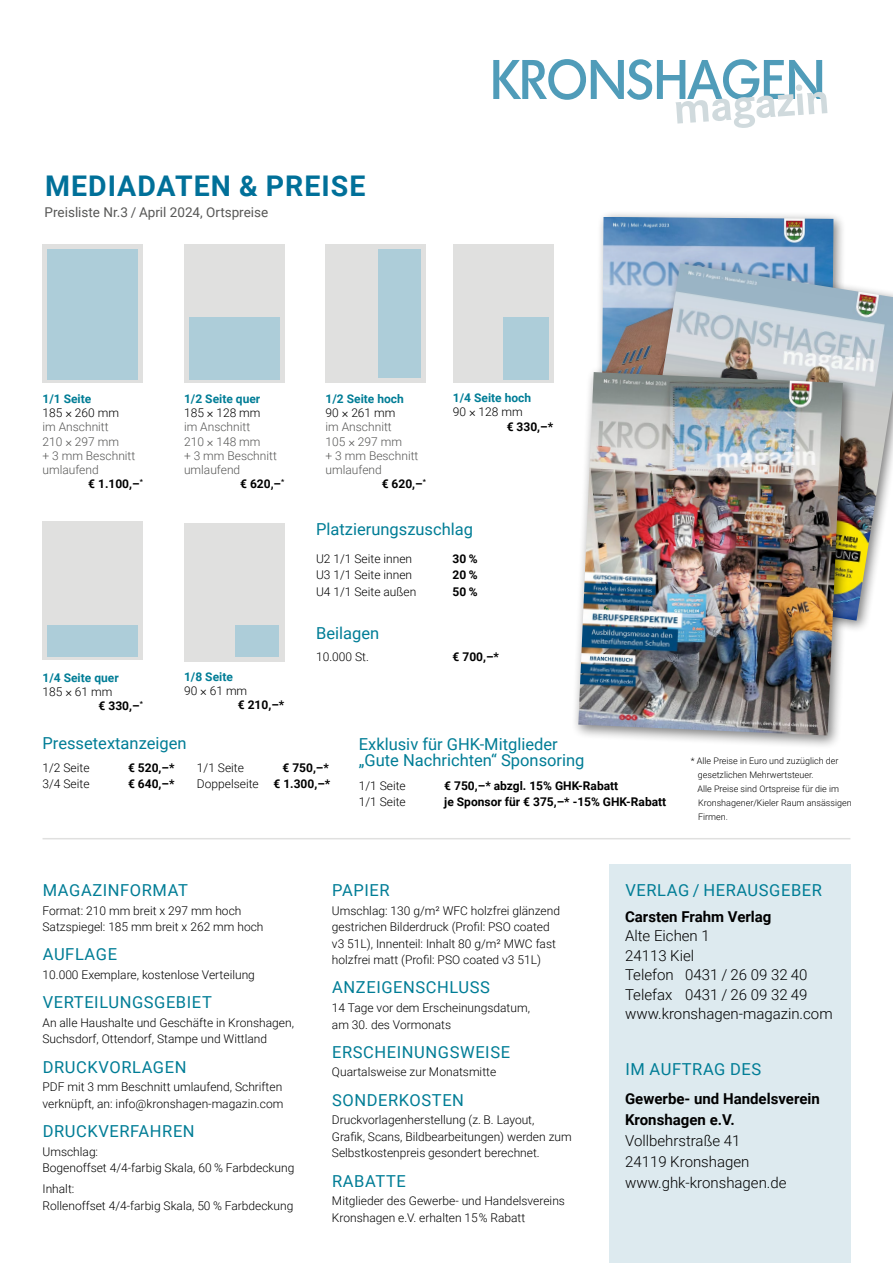
<style>
.page{position:relative;width:893px;height:1263px;background:#fff}
.page>*{position:absolute;margin:0;border:0;box-sizing:border-box;transform-origin:0 0}
.t1{font:700 28.5px "Roboto";letter-spacing:.035em;color:#007099}
.t2{font:16.5px "Roboto";letter-spacing:.035em;color:#007d96}
.t3{font:16.5px/16.5px "Roboto";color:#007d96}
.t4{font:300 15px/19.5px "Roboto";color:#000}
.t5{font:700 15px/21px "Roboto";color:#000}
.t6{font:13.5px "Roboto";color:#575756}
.t7{font:300 12px/16.5px "Roboto";color:#000}
.t8{font:700 12px/16.5px "Roboto";color:#000;text-align:right}
.t9{font:300 12px/14.1px "Roboto";color:#575756}
.t10{font:700 12px "Roboto";color:#007d96}
.t11{font:300 9px/14.1px "Roboto";color:#000}
.s1{font-weight:700;color:#007d96}
.s2{color:#000}
.s3{font-family:"Constantia";font-weight:400;color:#000}
.s4{font-family:"Constantia";font-weight:400}
.s5{font-weight:300}
</style>
<div class="page">
<svg style="left:493px;top:59px;width:334px;height:69px"></svg>
<div style="left:594px;top:210px;width:253px;height:347px;background:#000;opacity:.5"></div>
<img style="left:601px;top:217px;width:232px;height:148px">
<div style="left:609px;top:864px;width:241px;height:399px;background:#ddeaef"></div>
<div style="left:623px;top:257px;width:270px;height:376px;background:#000;opacity:.5"></div>
<img style="left:629px;top:263px;width:264px;height:358px">
<div style="left:572px;top:365px;width:285px;height:384px;background:#000;opacity:.5"></div>
<img style="left:578px;top:372px;width:265px;height:363px">
<hr style="left:43px;top:838px;width:807px;height:1px;background:#e0e0df">
<div style="left:184px;top:244px;width:100px;height:139px;background:#e0e0df"></div>
<div style="left:189px;top:317px;width:91px;height:63px;background:#adcdd9"></div>
<div style="left:43px;top:244px;width:100px;height:139px;background:#e0e0df"></div>
<div style="left:47px;top:249px;width:91px;height:131px;background:#adcdd9"></div>
<div style="left:326px;top:244px;width:100px;height:139px;background:#e0e0df"></div>
<div style="left:378px;top:249px;width:43px;height:129px;background:#adcdd9"></div>
<div style="left:43px;top:522px;width:100px;height:138px;background:#e0e0df"></div>
<div style="left:47px;top:625px;width:91px;height:32px;background:#adcdd9"></div>
<div style="left:453px;top:244px;width:100px;height:139px;background:#e0e0df"></div>
<div style="left:503px;top:317px;width:45px;height:63px;background:#adcdd9"></div>
<div style="left:184px;top:523px;width:100px;height:138px;background:#e0e0df"></div>
<div style="left:235px;top:625px;width:44px;height:32px;background:#adcdd9"></div>
<h1 class="t1" style="left:45px;top:166px;width:322px">MEDIADATEN &amp; PREISE</h1>
<p class="t6" style="left:45px;top:202px;width:225px">Preisliste Nr.3 / April 2024, Ortspreise</p>
<p class="t9" style="left:43px;top:391px;width:94px"><span class="s1">1/1 Seite<br></span><span class="s2">185</span> <span class="s3">×</span> <span class="s2">260 mm </span>im Anschnitt<br>210 <span class="s4">×</span> 297 mm<br>+ 3 mm Beschnitt umlaufend</p>
<p class="t8" style="left:88px;top:475px;width:56px">€ 1.100,–<sup>*</sup></p>
<p class="t10" style="left:184px;top:390px;width:78px">1/2 Seite quer</p>
<p class="t7" style="left:184px;top:404px;width:78px">185 <span class="s4">×</span> 128 mm</p>
<p class="t9" style="left:184px;top:420px;width:68px">im Anschnitt</p>
<p class="t9" style="left:184px;top:434px;width:78px">210 <span class="s4">×</span> 148 mm</p>
<p class="t9" style="left:184px;top:448px;width:94px">+ 3 mm Beschnitt</p>
<p class="t9" style="left:184px;top:462px;width:58px">umlaufend</p>
<p class="t8" style="left:240px;top:475px;width:46px">€ 620,–<sup>*</sup></p>
<p class="t10" style="left:326px;top:390px;width:80px">1/2 Seite hoch</p>
<p class="t7" style="left:326px;top:404px;width:71px">90 <span class="s4">×</span> 261 mm</p>
<p class="t9" style="left:326px;top:420px;width:68px">im Anschnitt</p>
<p class="t9" style="left:326px;top:434px;width:78px">105 <span class="s4">×</span> 297 mm</p>
<p class="t9" style="left:326px;top:448px;width:94px">+ 3 mm Beschnitt</p>
<p class="t9" style="left:326px;top:462px;width:58px">umlaufend</p>
<p class="t8" style="left:382px;top:475px;width:46px">€ 620,–<sup>*</sup></p>
<p class="t10" style="left:453px;top:390px;width:80px">1/4 Seite hoch</p>
<p class="t7" style="left:453px;top:403px;width:71px">90 <span class="s4">×</span> 128 mm</p>
<p class="t8" style="left:507px;top:418px;width:48px">€ 330,–*</p>
<h2 class="t3" style="left:316px;top:521px;width:159px">Platzierungszuschlag</h2>
<p class="t7" style="left:316px;top:550px;width:98px">U2 1/1 Seite innen</p>
<p class="t8" style="left:453px;top:550px;width:27px">30 %</p>
<p class="t7" style="left:316px;top:566px;width:98px">U3 1/1 Seite innen</p>
<p class="t8" style="left:453px;top:566px;width:27px">20 %</p>
<p class="t7" style="left:316px;top:583px;width:102px">U4 1/1 Seite außen</p>
<p class="t8" style="left:453px;top:583px;width:27px">50 %</p>
<h2 class="t3" style="left:316px;top:624px;width:65px">Beilagen</h2>
<p class="t10" style="left:43px;top:669px;width:78px">1/4 Seite quer</p>
<p class="t7" style="left:43px;top:683px;width:71px">185 <span class="s4">×</span> 61 mm</p>
<p class="t8" style="left:99px;top:697px;width:46px">€ 330,–<sup>*</sup></p>
<p class="t10" style="left:184px;top:668px;width:50px">1/8 Seite</p>
<p class="t7" style="left:184px;top:682px;width:65px">90 <span class="s4">×</span> 61 mm</p>
<p class="t8" style="left:238px;top:696px;width:48px">€ 210,–*</p>
<p class="t7" style="left:316px;top:648px;width:54px">10.000 St.</p>
<p class="t8" style="left:453px;top:648px;width:48px">€ 700,–*</p>
<h2 class="t3" style="left:43px;top:734px;width:146px">Pressetextanzeigen</h2>
<p class="t7" style="left:43px;top:759px;width:49px">1/2 Seite</p>
<p class="t8" style="left:128px;top:759px;width:48px">€ 520,–*</p>
<p class="t7" style="left:43px;top:775px;width:49px">3/4 Seite</p>
<p class="t8" style="left:128px;top:775px;width:48px">€ 640,–*</p>
<p class="t7" style="left:197px;top:759px;width:49px">1/1 Seite</p>
<p class="t8" style="left:197px;top:759px;width:135px">€ 750,–*<br><span class="s5">Doppelseite</span> € 1.300,–*</p>
<h2 class="t3" style="left:359px;top:735px;width:227px">Exklusiv für GHK-Mitglieder „Gute Nachrichten“ Sponsoring</h2>
<p class="t7" style="left:359px;top:777px;width:49px">1/1 Seite</p>
<p class="t8" style="left:444px;top:777px;width:176px">€ 750,–* abzgl. 15% GHK-Rabatt</p>
<p class="t7" style="left:359px;top:793px;width:49px">1/1 Seite</p>
<p class="t8" style="left:444px;top:793px;width:224px">je Sponsor für € 375,–* -15% GHK-Rabatt</p>
<p class="t11" style="left:698px;top:753px;width:156px;text-indent:-7px">* Alle Preise in Euro und zuzüglich der gesetzlichen Mehrwertsteuer.<br>Alle Preise sind Ortspreise für die im<br>Kronshagener/Kieler Raum ansässigen<br>Firmen.</p>
<h2 class="t2" style="left:43px;top:879px;width:147px">MAGAZINFORMAT</h2>
<p class="t7" style="left:43px;top:902px;width:222px">Format: 210 mm breit x 297 mm hoch<br>Satzspiegel: 185 mm breit x 262 mm hoch</p>
<h2 class="t2" style="left:43px;top:943px;width:76px">AUFLAGE</h2>
<p class="t7" style="left:43px;top:966px;width:214px">10.000 Exemplare, kostenlose Verteilung</p>
<h2 class="t2" style="left:43px;top:991px;width:171px">VERTEILUNGSGEBIET</h2>
<p class="t7" style="left:43px;top:1014px;width:253px">An alle Haushalte und Geschäfte in Kronshagen,<br>Suchsdorf, Ottendorf, Stampe und Wittland</p>
<h2 class="t2" style="left:43px;top:1055px;width:145px">DRUCKVORLAGEN</h2>
<p class="t7" style="left:43px;top:1078px;width:242px">PDF mit 3 mm Beschnitt umlaufend, Schriften verknüpft, an: info@kronshagen-magazin.com</p>
<h2 class="t2" style="left:43px;top:1120px;width:153px">DRUCKVERFAHREN</h2>
<p class="t7" style="left:43px;top:1143px;width:253px">Umschlag:<br>Bogenoffset 4/4-farbig Skala, 60 % Farbdeckung</p>
<p class="t7" style="left:43px;top:1180px;width:252px">Inhalt:<br>Rollenoffset 4/4-farbig Skala, 50 % Farbdeckung</p>
<h2 class="t2" style="left:332px;top:879px;width:59px">PAPIER</h2>
<p class="t7" style="left:332px;top:902px;width:230px">Umschlag: 130 g/m² WFC holzfrei glänzend gestrichen Bilderdruck (Profil: PSO coated v3 51L), Innenteil: Inhalt 80 g/m² MWC fast holzfrei matt (Profil: PSO coated v3 51L)</p>
<h2 class="t2" style="left:332px;top:976px;width:159px">ANZEIGENSCHLUSS</h2>
<p class="t7" style="left:332px;top:999px;width:200px">14 Tage vor dem Erscheinungsdatum, am 30. des Vormonats</p>
<h2 class="t2" style="left:332px;top:1040px;width:179px">ERSCHEINUNGSWEISE</h2>
<p class="t7" style="left:332px;top:1063px;width:166px">Quartalsweise zur Monatsmitte</p>
<h2 class="t2" style="left:332px;top:1088px;width:133px">SONDERKOSTEN</h2>
<p class="t7" style="left:332px;top:1111px;width:241px">Druckvorlagenherstellung (z. B. Layout,<br>Grafik, Scans, Bildbearbeitungen) werden zum<br>Selbstkostenpreis gesondert berechnet.</p>
<h2 class="t2" style="left:332px;top:1169px;width:75px">RABATTE</h2>
<p class="t7" style="left:332px;top:1192px;width:235px">Mitglieder des Gewerbe- und Handelsvereins<br>Kronshagen e.V. erhalten 15% Rabatt</p>
<h2 class="t2" style="left:625px;top:879px;width:198px">VERLAG / HERAUSGEBER</h2>
<p class="t5" style="left:625px;top:905px;width:148px">Carsten Frahm Verlag</p>
<p class="t4" style="left:625px;top:925px;width:209px">Alte Eichen 1<br>24113 Kiel<br>Telefon 0431 / 26 09 32 40<br>Telefax 0431 / 26 09 32 49 www.kronshagen-magazin.com</p>
<h2 class="t2" style="left:625px;top:1058px;width:137px">IM AUFTRAG DES</h2>
<p class="t5" style="left:625px;top:1088px;width:196px">Gewerbe- und Handelsverein<br>Kronshagen e.V.</p>
<p class="t4" style="left:625px;top:1130px;width:163px;line-height:21px">Vollbehrstraße 41<br>24119 Kronshagen www.ghk-kronshagen.de</p>
</div>
